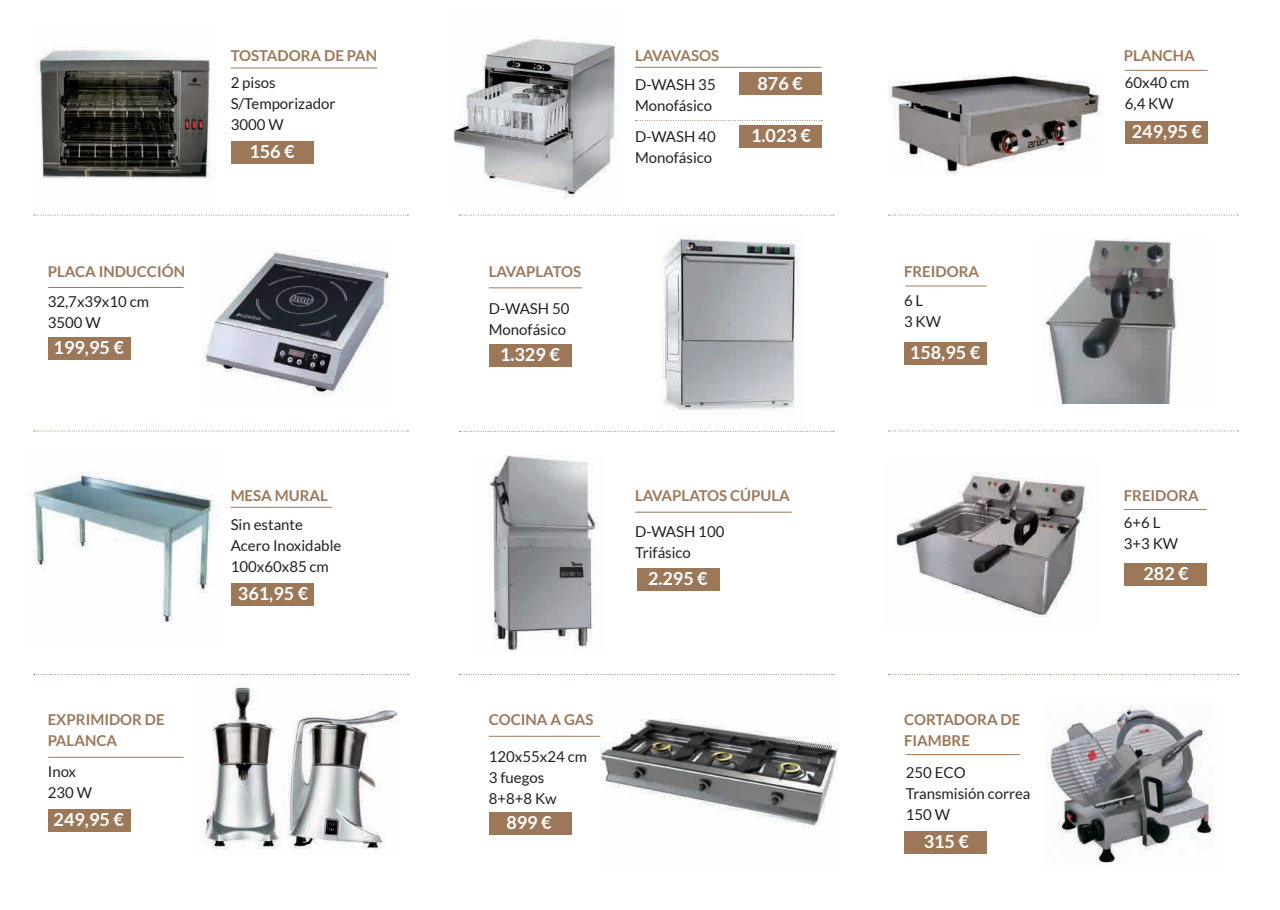
<style>
.page{position:relative;width:1280px;height:910px;background:#fff}
.page>*{position:absolute;margin:0;border:0;box-sizing:border-box;transform-origin:0 0}
.t1{font:700 18px "Lato";color:#fff}
.t2{font:15px "Lato";color:#231f20}
.t3{font:700 15px/21px "Lato";color:#9c7859}
.t4{font:700 15px "Lato";letter-spacing:-.04em;color:#9c7859}
</style>
<div class="page">
<img style="left:601px;top:673px;width:238px;height:156px">
<img style="left:203px;top:251px;width:188px;height:145px">
<img style="left:1047px;top:702px;width:167px;height:161px">
<img style="left:888px;top:75px;width:213px;height:99px">
<img style="left:895px;top:472px;width:196px;height:145px">
<hr style="left:48px;top:287px;width:135px;height:1px;background:#9c7859">
<svg style="left:888px;top:215px;width:350px;height:1px"></svg>
<svg style="left:888px;top:431px;width:350px;height:1px"></svg>
<svg style="left:459px;top:431px;width:375px;height:1px"></svg>
<svg style="left:459px;top:674px;width:375px;height:1px"></svg>
<svg style="left:34px;top:431px;width:374px;height:1px"></svg>
<svg style="left:888px;top:674px;width:350px;height:1px"></svg>
<hr style="left:1125px;top:70px;width:82px;height:1px;background:#9c7859">
<div style="left:1125px;top:121px;width:83px;height:22px;background:#9c7859"></div>
<img style="left:1043px;top:238px;width:134px;height:165px">
<div style="left:48px;top:338px;width:83px;height:22px;background:#9c7859"></div>
<hr style="left:489px;top:287px;width:93px;height:1px;background:#9c7859">
<div style="left:489px;top:344px;width:83px;height:22px;background:#9c7859"></div>
<hr style="left:489px;top:736px;width:111px;height:1px;background:#9c7859">
<div style="left:489px;top:813px;width:83px;height:22px;background:#9c7859"></div>
<hr style="left:635px;top:512px;width:156px;height:1px;background:#9c7859">
<div style="left:637px;top:568px;width:83px;height:22px;background:#9c7859"></div>
<hr style="left:906px;top:754px;width:113px;height:1px;background:#9c7859">
<div style="left:904px;top:831px;width:83px;height:22px;background:#9c7859"></div>
<svg style="left:635px;top:120px;width:187px;height:1px"></svg>
<hr style="left:635px;top:67px;width:186px;height:1px;background:#9c7859">
<div style="left:739px;top:73px;width:83px;height:22px;background:#9c7859"></div>
<div style="left:739px;top:125px;width:83px;height:22px;background:#9c7859"></div>
<img style="left:453px;top:36px;width:164px;height:163px">
<hr style="left:231px;top:68px;width:146px;height:1px;background:#9c7859">
<div style="left:231px;top:141px;width:83px;height:22px;background:#9c7859"></div>
<hr style="left:906px;top:286px;width:81px;height:1px;background:#9c7859">
<div style="left:904px;top:342px;width:83px;height:22px;background:#9c7859"></div>
<hr style="left:1124px;top:509px;width:82px;height:1px;background:#9c7859">
<div style="left:1124px;top:563px;width:83px;height:22px;background:#9c7859"></div>
<img style="left:36px;top:50px;width:174px;height:129px">
<img style="left:661px;top:235px;width:139px;height:175px">
<img style="left:488px;top:455px;width:110px;height:195px">
<img style="left:202px;top:687px;width:196px;height:162px">
<svg style="left:34px;top:674px;width:374px;height:1px"></svg>
<hr style="left:48px;top:757px;width:135px;height:1px;background:#9c7859">
<div style="left:48px;top:809px;width:83px;height:22px;background:#9c7859"></div>
<svg style="left:34px;top:215px;width:374px;height:1px"></svg>
<svg style="left:459px;top:215px;width:375px;height:1px"></svg>
<img style="left:30px;top:472px;width:189px;height:150px">
<hr style="left:231px;top:507px;width:101px;height:1px;background:#9c7859">
<div style="left:231px;top:584px;width:83px;height:22px;background:#9c7859"></div>
<p class="t3" style="left:231px;top:45px;width:148px">TOSTADORA DE PAN</p>
<p class="t4" style="left:635px;top:47px;width:86px">LAVAVASOS</p>
<p class="t3" style="left:1124px;top:45px;width:73px">PLANCHA</p>
<p class="t2" style="left:231px;top:75px;width:47px">2 pisos</p>
<p class="t2" style="left:231px;top:96px;width:106px">S/Temporizador</p>
<p class="t2" style="left:231px;top:117px;width:54px">3000 W</p>
<p class="t1" style="left:249px;top:141px;width:47px">156 €</p>
<p class="t2" style="left:635px;top:76px;width:82px">D-WASH 35</p>
<p class="t2" style="left:635px;top:97px;width:79px">Monofásico</p>
<p class="t2" style="left:635px;top:128px;width:82px">D-WASH 40</p>
<p class="t2" style="left:635px;top:149px;width:79px">Monofásico</p>
<p class="t1" style="left:757px;top:73px;width:47px">876 €</p>
<p class="t1" style="left:751px;top:125px;width:61px">1.023 €</p>
<p class="t2" style="left:1125px;top:75px;width:66px">60x40 cm</p>
<p class="t2" style="left:1125px;top:96px;width:50px">6,4 KW</p>
<p class="t1" style="left:1132px;top:121px;width:72px">249,95 €</p>
<p class="t3" style="left:48px;top:261px;width:139px">PLACA INDUCCIÓN</p>
<p class="t3" style="left:489px;top:261px;width:94px">LAVAPLATOS</p>
<p class="t3" style="left:904px;top:261px;width:77px">FREIDORA</p>
<p class="t2" style="left:48px;top:294px;width:103px">32,7x39x10 cm</p>
<p class="t2" style="left:48px;top:315px;width:54px">3500 W</p>
<p class="t2" style="left:489px;top:300px;width:82px">D-WASH 50</p>
<p class="t2" style="left:489px;top:321px;width:79px">Monofásico</p>
<p class="t2" style="left:904px;top:292px;width:21px">6 L</p>
<p class="t2" style="left:904px;top:313px;width:39px">3 KW</p>
<p class="t1" style="left:54px;top:338px;width:72px">199,95 €</p>
<p class="t1" style="left:500px;top:344px;width:61px">1.329 €</p>
<p class="t1" style="left:910px;top:342px;width:72px">158,95 €</p>
<p class="t3" style="left:231px;top:485px;width:99px">MESA MURAL</p>
<p class="t3" style="left:635px;top:485px;width:156px">LAVAPLATOS CÚPULA</p>
<p class="t3" style="left:1124px;top:485px;width:77px">FREIDORA</p>
<p class="t2" style="left:231px;top:516px;width:74px">Sin estante</p>
<p class="t2" style="left:231px;top:537px;width:112px">Acero Inoxidable</p>
<p class="t2" style="left:231px;top:558px;width:100px">100x60x85 cm</p>
<p class="t2" style="left:635px;top:523px;width:91px">D-WASH 100</p>
<p class="t2" style="left:635px;top:544px;width:57px">Trifásico</p>
<p class="t1" style="left:648px;top:568px;width:61px">2.295 €</p>
<p class="t2" style="left:1124px;top:514px;width:38px">6+6 L</p>
<p class="t2" style="left:1124px;top:535px;width:56px">3+3 KW</p>
<p class="t1" style="left:1143px;top:563px;width:47px">282 €</p>
<p class="t1" style="left:238px;top:583px;width:72px">361,95 €</p>
<p class="t3" style="left:48px;top:709px;width:119px">EXPRIMIDOR DE<br>PALANCA</p>
<p class="t3" style="left:489px;top:709px;width:106px">COCINA A GAS</p>
<p class="t3" style="left:904px;top:709px;width:118px">CORTADORA DE<br>FIAMBRE</p>
<p class="t2" style="left:48px;top:763px;width:30px">Inox</p>
<p class="t2" style="left:48px;top:784px;width:46px">230 W</p>
<p class="t1" style="left:54px;top:809px;width:72px">249,95 €</p>
<p class="t2" style="left:489px;top:748px;width:100px">120x55x24 cm</p>
<p class="t2" style="left:489px;top:769px;width:57px">3 fuegos</p>
<p class="t2" style="left:489px;top:790px;width:69px">8+8+8 Kw</p>
<p class="t1" style="left:506px;top:812px;width:47px">899 €</p>
<p class="t2" style="left:906px;top:764px;width:61px">250 ECO</p>
<p class="t2" style="left:906px;top:785px;width:126px">Transmisión correa</p>
<p class="t2" style="left:906px;top:806px;width:46px">150 W</p>
<p class="t1" style="left:924px;top:831px;width:47px">315 €</p>
</div>
